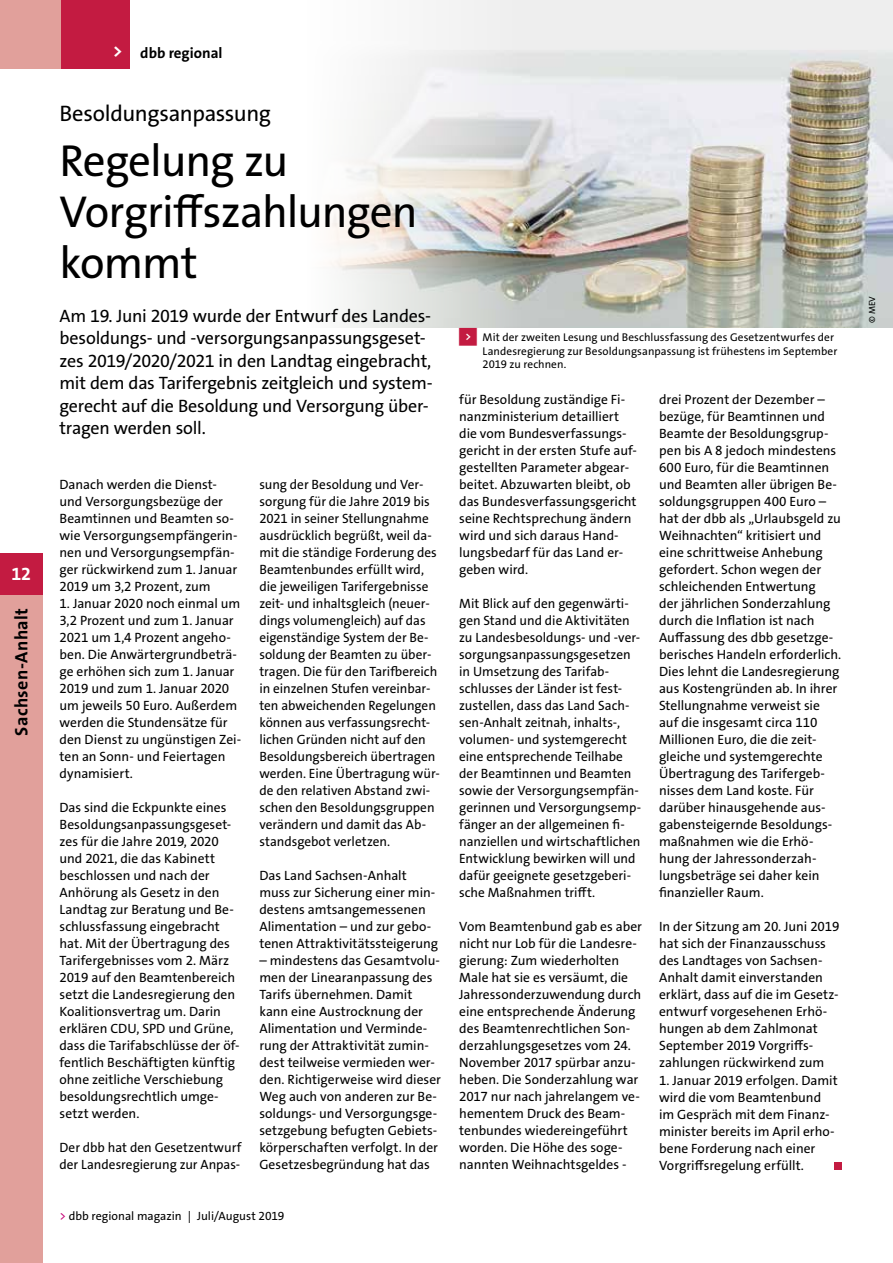
<style>
.page{position:relative;width:893px;height:1263px;background:#fff}
.page>*{position:absolute;margin:0;border:0;box-sizing:border-box;transform-origin:0 0}
.t1{font:45px/51px "The Sans Os F";letter-spacing:-.025em;color:#000}
.t2{font:22.5px "The Sans Os F";letter-spacing:-.02em;color:#000}
.t3{font:18px/22.5px "The Sans Os F";letter-spacing:-.015em;color:#000}
.t4{font:700 18px "The Sans Os F";letter-spacing:.02em;color:#000}
.t5{font:700 18px "The Sans Os F";color:#fff}
.t6{font:700 15px "The Sans Os F";color:#000}
.t7{font:13.5px/17px "The Sans Os F";color:#000}
.t8{font:12px "The Sans Os F";letter-spacing:-.005em;color:#000}
.t9{font:11.25px/13.5px "The Sans Os F";letter-spacing:.005em;color:#000}
.t10{font:9px "The Sans Os F";color:#000}
.s1{color:#c40075}
.s2{font-family:"Top Numbers";color:#c31b41}
</style>
<div class="page">
<img style="left:330px;top:0;width:563px;height:327px">
<div style="left:835px;top:1162px;width:7px;height:7px;background:#c31b41"></div>
<div style="left:0;top:553px;width:43px;height:42px;background:#c31b41"></div>
<div style="left:0;top:0;width:130px;height:68px;background:#e1a09b"></div>
<div style="left:62px;top:0;width:68px;height:68px;background:#c31b41"></div>
<div style="left:0;top:595px;width:43px;height:668px;background:#e1a09b"></div>
<h3 class="t5" style="left:11px;top:562px;width:21px">12</h3>
<h3 class="t4" style="left:10px;top:736px;width:129px;rotate:-90deg">Sachsen-Anhalt</h3>
<h3 class="t5" style="left:113px;top:39px;width:11px">&gt;</h3>
<p class="t6" style="left:140px;top:44px;width:84px">dbb regional</p>
<h2 class="t2" style="left:60px;top:99px;width:213px">Besoldungsanpassung</h2>
<h1 class="t1" style="left:60px;top:136px;width:360px">Regelung zu<br>Vorgriffszahlungen kommt</h1>
<p class="t3" style="left:60px;top:305px;width:375px">Am 19. Juni 2019 wurde der Entwurf des Landes&shy;besoldungs- und -versorgungsanpassungsgeset&shy;zes 2019/2020/2021 in den Landtag eingebracht, mit dem das Tarifergebnis zeitgleich und system&shy;gerecht auf die Besoldung und Versorgung über&shy;tragen werden soll.</p>
<p class="t7" style="left:60px;top:476px;width:179px">Danach werden die Dienst&shy;und Versorgungsbezüge der<br>Beamtinnen und Beamten so&shy;wie Versorgungsempfängerin&shy;nen und Versorgungsempfän&shy;ger rückwirkend zum 1. Januar<br>2019 um 3,2 Prozent, zum</p>
<p class="t7" style="left:60px;top:595px;width:183px">1. Januar 2020 noch einmal um<br>3,2 Prozent und zum 1. Januar<br>2021 um 1,4 Prozent angeho&shy;ben. Die Anwärtergrundbeträ&shy;ge erhöhen sich zum 1. Januar<br>2019 und zum 1. Januar 2020 um jeweils 50 Euro. Außerdem werden die Stundensätze für den Dienst zu ungünstigen Zei&shy;ten an Sonn- und Feiertagen dynamisiert.</p>
<p class="t7" style="left:60px;top:799px;width:182px">Das sind die Eckpunkte eines<br>Besoldungsanpassungsgeset&shy;zes für die Jahre 2019, 2020 und 2021, die das Kabinett beschlossen und nach der<br>Anhörung als Gesetz in den<br>Landtag zur Beratung und Be&shy;schlussfassung eingebracht hat. Mit der Übertragung des<br>Tarifergebnisses vom 2. März<br>2019 auf den Beamtenbereich setzt die Landesregierung den<br>Koalitionsvertrag um. Darin erklären CDU, SPD und Grüne, dass die Tarifabschlüsse der öf&shy;fentlich Beschäftigten künftig ohne zeitliche Verschiebung besoldungsrechtlich umge&shy;setzt werden.</p>
<p class="t7" style="left:60px;top:1139px;width:183px">Der dbb hat den Gesetzentwurf der Landesregierung zur Anpas-</p>
<p class="t7" style="left:259px;top:476px;width:182px">sung der Besoldung und Ver&shy;sorgung für die Jahre 2019 bis<br>2021 in seiner Stellungnahme ausdrücklich begrüßt, weil da&shy;mit die ständige Forderung des<br>Beamtenbundes erfüllt wird, die jeweiligen Tarifergebnisse zeit- und inhaltsgleich (neuer&shy;dings volumengleich) auf das eigenständige System der Be&shy;soldung der Beamten zu über&shy;tragen. Die für den Tarifbereich in einzelnen Stufen vereinbar&shy;ten abweichenden Regelungen können aus verfassungsrecht&shy;lichen Gründen nicht auf den<br>Besoldungsbereich übertragen werden. Eine Übertragung wür&shy;de den relativen Abstand zwi&shy;schen den Besoldungsgruppen verändern und damit das Ab&shy;standsgebot verletzen.</p>
<p class="t7" style="left:259px;top:867px;width:180px">Das Land Sachsen-Anhalt muss zur Sicherung einer min&shy;destens amtsangemessenen<br>Alimentation – und zur gebo&shy;tenen Attraktivitätssteigerung</p>
<p class="t7" style="left:259px;top:952px;width:183px">– mindestens das Gesamtvolu&shy;men der Linearanpassung des<br>Tarifs übernehmen. Damit kann eine Austrocknung der<br>Alimentation und Verminde&shy;rung der Attraktivität zumin&shy;dest teilweise vermieden wer&shy;den. Richtigerweise wird dieser<br>Weg auch von anderen zur Be&shy;soldungs- und Versorgungsge&shy;setzgebung befugten Gebiets&shy;körperschaften verfolgt. In der<br>Gesetzesbegründung hat das</p>
<p class="t8" style="left:60px;top:1208px;width:227px"><span class="s1">&gt;</span> dbb regional magazin | Juli/August 2019</p>
<p class="t9" style="left:483px;top:331px;width:356px;text-indent:-23px"><span class="s2">&lt;</span> Mit der zweiten Lesung und Beschlussfassung des Gesetzentwurfes der<br>Landesregierung zur Besoldungsanpassung ist frühestens im September<br>2019 zu rechnen.</p>
<p class="t7" style="left:459px;top:391px;width:179px">für Besoldung zuständige Fi&shy;nanzministerium detailliert die vom Bundesverfassungs&shy;gericht in der ersten Stufe auf&shy;gestellten Parameter abgear&shy;beitet. Abzuwarten bleibt, ob das Bundesverfassungsgericht seine Rechtsprechung ändern wird und sich daraus Hand&shy;lungsbedarf für das Land er&shy;geben wird.</p>
<p class="t7" style="left:459px;top:595px;width:183px">Mit Blick auf den gegenwärti&shy;gen Stand und die Aktivitäten zu Landesbesoldungs- und -ver&shy;sorgungsanpassungsgesetzen in Umsetzung des Tarifab&shy;schlusses der Länder ist fest&shy;zustellen, dass das Land Sach&shy;sen-Anhalt zeitnah, inhalts-, volumen- und systemgerecht eine entsprechende Teilhabe der Beamtinnen und Beamten sowie der Versorgungsempfän&shy;gerinnen und Versorgungsemp&shy;fänger an der allgemeinen fi&shy;nanziellen und wirtschaftlichen<br>Entwicklung bewirken will und dafür geeignete gesetzgeberi&shy;sche Maßnahmen trifft.</p>
<p class="t7" style="left:459px;top:918px;width:184px">Vom Beamtenbund gab es aber nicht nur Lob für die Landesre&shy;gierung: Zum wiederholten<br>Male hat sie es versäumt, die<br>Jahressonderzuwendung durch eine entsprechende Änderung des Beamtenrechtlichen Son&shy;derzahlungsgesetzes vom 24.<br>November 2017 spürbar anzu&shy;heben. Die Sonderzahlung war<br>2017 nur nach jahrelangem ve&shy;hementem Druck des Beam&shy;tenbundes wiedereingeführt worden. Die Höhe des soge&shy;nannten Weihnachtsgeldes -</p>
<p class="t7" style="left:659px;top:391px;width:184px">drei Prozent der Dezember – bezüge, für Beamtinnen und<br>Beamte der Besoldungsgrup&shy;pen bis A 8 jedoch mindestens<br>600 Euro, für die Beamtinnen und Beamten aller übrigen Be&shy;soldungsgruppen 400 Euro – hat der dbb als „Urlaubsgeld zu<br>Weihnachten“ kritisiert und eine schrittweise Anhebung gefordert. Schon wegen der schleichenden Entwertung<br>der jährlichen Sonderzahlung durch die Inflation ist nach<br>Auffassung des dbb gesetzge&shy;berisches Handeln erforderlich.<br>Dies lehnt die Landesregierung aus Kostengründen ab. In ihrer<br>Stellungnahme verweist sie auf die insgesamt circa 110<br>Millionen Euro, die die zeit&shy;gleiche und systemgerechte<br>Übertragung des Tarifergeb&shy;nisses dem Land koste. Für darüber hinausgehende aus&shy;gabensteigernde Besoldungs&shy;maßnahmen wie die Erhö&shy;hung der Jahressonderzah&shy;lungsbeträge sei daher kein finanzieller Raum.</p>
<p class="t7" style="left:659px;top:918px;width:182px">In der Sitzung am 20. Juni 2019 hat sich der Finanzausschuss des Landtages von Sachsen-<br>Anhalt damit einverstanden erklärt, dass auf die im Gesetz&shy;entwurf vorgesehenen Erhö&shy;hungen ab dem Zahlmonat<br>September 2019 Vorgriffs&shy;zahlungen rückwirkend zum</p>
<p class="t7" style="left:659px;top:1071px;width:180px">1. Januar 2019 erfolgen. Damit wird die vom Beamtenbund im Gespräch mit dem Finanz&shy;minister bereits im April erho&shy;bene Forderung nach einer<br>Vorgriffsregelung erfüllt.</p>
<p class="t10" style="left:866px;top:323px;width:29px;rotate:-90deg">© MEV</p>
</div>
